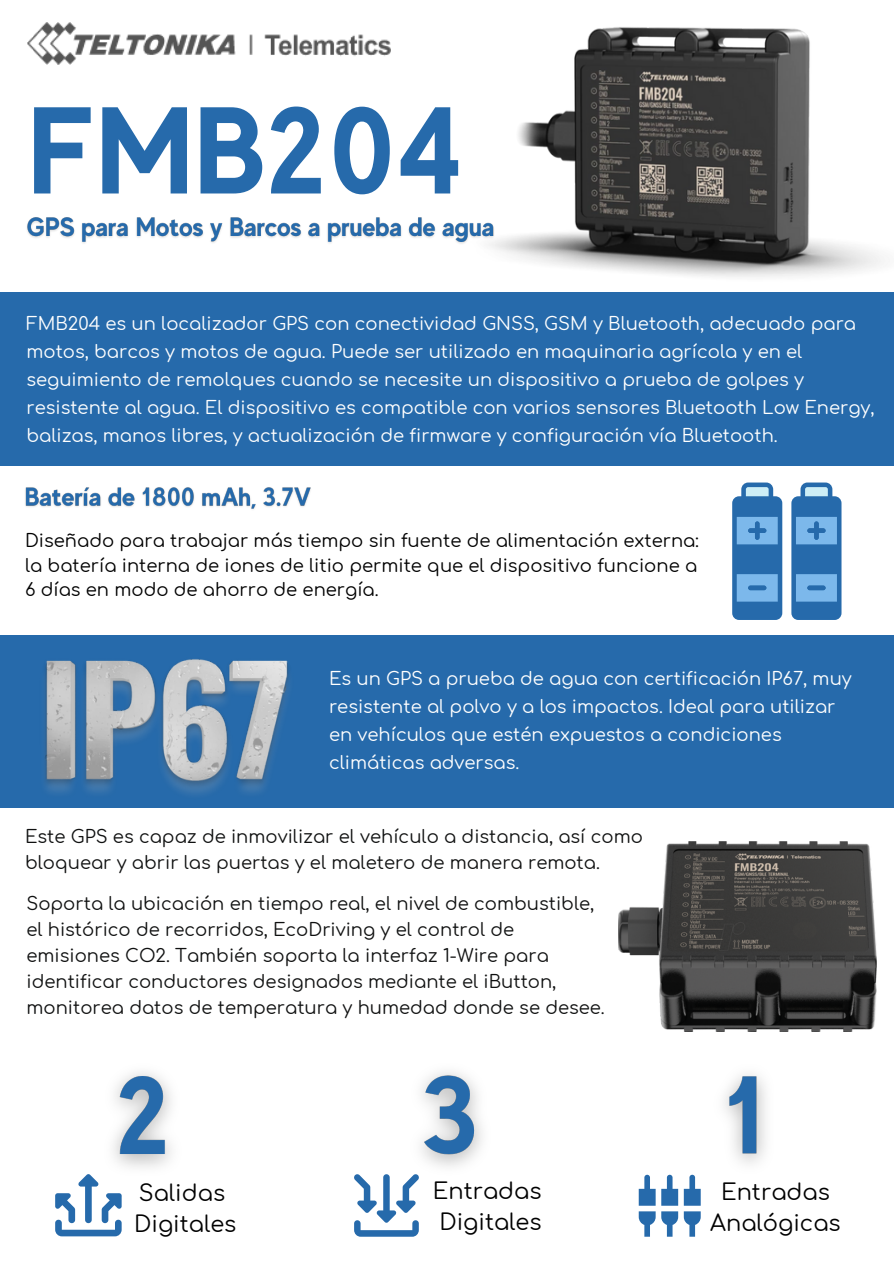
<style>
.page{position:relative;width:894px;height:1264px;background:#fff}
.page>*{position:absolute;margin:0;border:0;box-sizing:border-box;transform-origin:0 0}
.t1{font:700 123.15px "MADE Evolve Sans";color:#266aab}
.t2{font:22.5px/30.8px "Comfortaa";color:#000;text-align:center}
.t3{font:18px/28.2px "Comfortaa";color:#fff}
.t4{font:18px/26px "Comfortaa";color:#101111}
.t5{font:18px/24.8px "Comfortaa";color:#000;text-align:justify}
</style>
<div class="page">
<img style="left:492px;top:27px;width:390px;height:250px">
<img style="left:618px;top:842px;width:258px;height:189px">
<div style="left:0;top:634px;width:893px;height:173px;background:#266aab"></div>
<img style="left:0;top:659px;width:323px;height:149px">
<img style="left:27px;top:23px;width:363px;height:41px">
<svg style="left:55px;top:1174px;width:67px;height:62px"></svg>
<svg style="left:354px;top:1174px;width:65px;height:62px"></svg>
<svg style="left:638px;top:1174px;width:62px;height:62px"></svg>
<svg style="left:732px;top:482px;width:50px;height:138px;background:#4f8cc4"></svg>
<svg style="left:791px;top:482px;width:50px;height:138px;background:#508dc4"></svg>
<div style="left:748px;top:585px;width:18px;height:5px;background:#266aab;border-radius:2px"></div>
<div style="left:807px;top:585px;width:18px;height:5px;background:#266aab;border-radius:2px"></div>
<img style="left:25px;top:487px;width:286px;height:23px">
<img style="left:27px;top:210px;width:471px;height:37px">
<div style="left:0;top:292px;width:893px;height:174px;background:#266aab"></div>
<img style="left:88px;top:1072px;width:83px;height:138px">
<img style="left:394px;top:1072px;width:88px;height:137px">
<img style="left:698px;top:1027px;width:97px;height:182px">
<p class="t1" style="left:27px;top:78px;width:438px">FMB204</p>
<p class="t3" style="left:26px;top:309px;width:849px">FMB204 es un localizador GPS con conectividad GNSS, GSM y Bluetooth, adecuado para motos, barcos y motos de agua. Puede ser utilizado en maquinaria agrícola y en el seguimiento de remolques cuando se necesite un dispositivo a prueba de golpes y resistente al agua. El dispositivo es compatible con varios sensores Bluetooth Low Energy, balizas, manos libres, y actualización de firmware y configuración vía Bluetooth.</p>
<p class="t5" style="left:25px;top:528px;width:675px">Diseñado para trabajar más tiempo sin fuente de alimentación externa: la batería interna de iones de litio permite que el dispositivo funcione a 6 días en modo de ahorro de energía.</p>
<p class="t3" style="left:329px;top:664px;width:524px">Es un GPS a prueba de agua con certificación IP67, muy resistente al polvo y a los impactos. Ideal para utilizar en vehículos que estén expuestos a condiciones climáticas adversas.</p>
<p class="t4" style="left:25px;top:824px;width:619px">Este GPS es capaz de inmovilizar el vehículo a distancia, así como bloquear y abrir las puertas y el maletero de manera remota.</p>
<p class="t4" style="left:26px;top:891px;width:569px">Soporta la ubicación en tiempo real, el nivel de combustible,</p>
<p class="t4" style="left:26px;top:917px;width:579px">el histórico de recorridos, EcoDriving y el control de emisiones CO2. También soporta la interfaz 1-Wire para identificar conductores designados mediante el iButton, monitorea datos de temperatura y humedad donde se desee.</p>
<p class="t2" style="left:139px;top:1178px;width:88px">Salidas</p>
<p class="t2" style="left:134px;top:1208px;width:104px">Digitales</p>
<p class="t2" style="left:432px;top:1176px;width:110px">Entradas</p>
<p class="t2" style="left:439px;top:1207px;width:104px">Digitales</p>
<p class="t2" style="left:710px;top:1176px;width:132px">Entradas<br>Analógicas</p>
</div>
